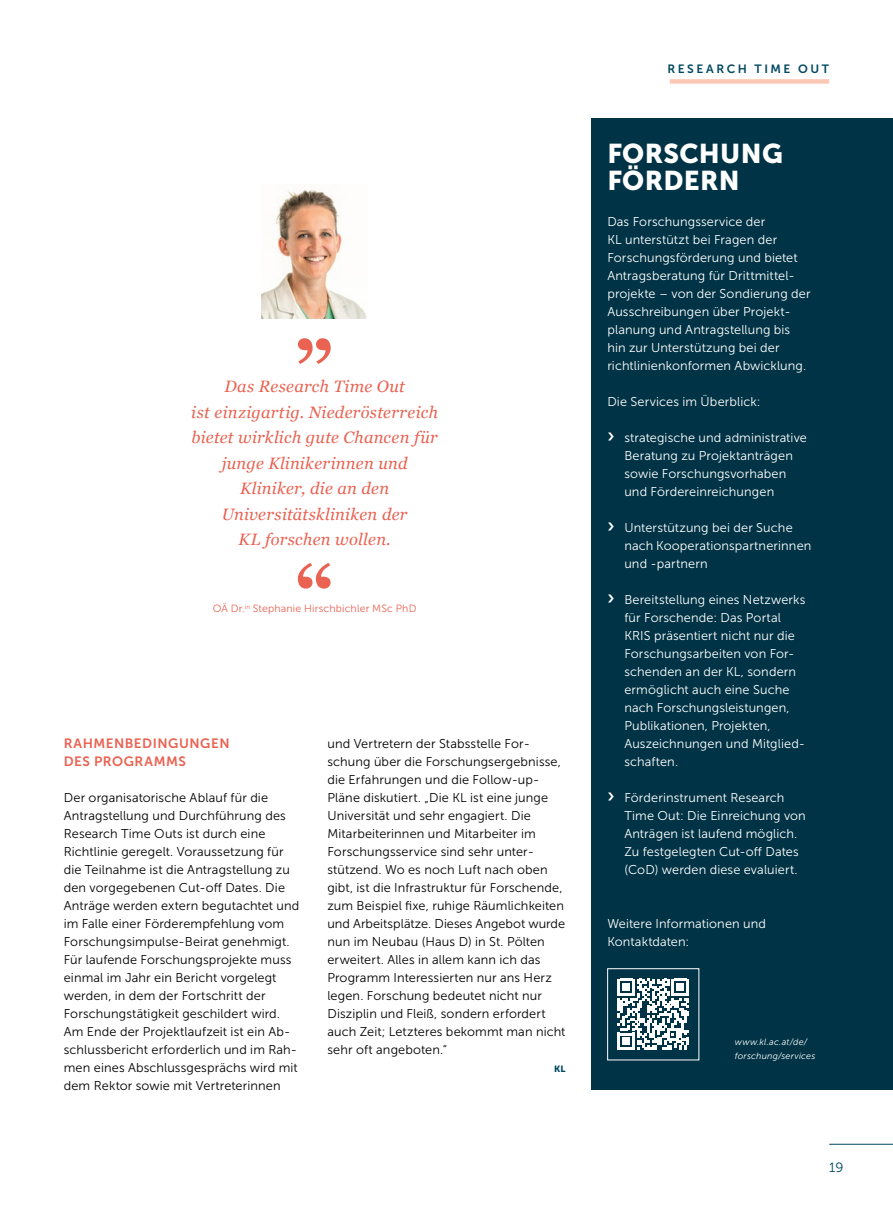
<style>
.page{position:relative;width:893px;height:1212px;background:#fff}
.page>*{position:absolute;margin:0;border:0;box-sizing:border-box;transform-origin:0 0}
.t1{font:700 75px "Georgia";color:#ea6251}
.t2{font:27px/27px "Museo Sans 900";letter-spacing:.01em;color:#fff}
.t3{font:italic 16.5px/25.5px "Georgia";letter-spacing:.015em;color:#ea6251;text-align:center}
.t4{font:13.5px/18px "Museo Sans 700";letter-spacing:.04em;color:#ea6251}
.t5{font:13.5px "Museo Sans 300";color:#004860}
.t6{font:12.75px/18px "Museo Sans 300";letter-spacing:.01em;color:#000001}
.t7{font:12.75px/18px "Museo Sans 300";letter-spacing:.01em;color:#fff}
.t8{font:12px "Museo Sans 700";letter-spacing:.21em;color:#004860}
.t9{font:10.5px "Museo Sans 300";letter-spacing:.015em;color:#ea6251}
.t10{font:italic 9px/13.5px "Museo Sans 300";letter-spacing:.02em;color:#fff}
.t11{font:9px "Museo Sans 900";color:#004860}
.s1{font-family:"Museo Sans 700";font-size:19.5px}
</style>
<div class="page">
<hr style="left:829px;top:1144px;width:64px;height:1px;background:#004860">
<div style="left:670px;top:79px;width:159px;height:5px;background:#fbc8b5"></div>
<img style="left:261px;top:189px;width:106px;height:129px">
<div style="left:591px;top:119px;width:302px;height:971px;background:#003345"></div>
<svg style="left:617px;top:978px;width:72px;height:72px"></svg>
<div style="left:607px;top:968px;width:92px;height:92px;border:1px solid #fff"></div>
<h1 class="t1" style="left:295px;top:268px;width:40px">„</h1>
<p class="t3" style="left:191px;top:373px;width:248px">Das Research Time Out<br>ist einzigartig. Niederösterreich bietet wirklich gute Chancen für junge Klinikerinnen und<br>Kliniker, die an den<br>Universitätskliniken der<br>KL forschen wollen.</p>
<h1 class="t1" style="left:295px;top:536px;width:40px">“</h1>
<p class="t9" style="left:213px;top:603px;width:205px">OÄ Dr.<sup>in</sup> Stephanie Hirschbichler MSc PhD</p>
<p class="t4" style="left:64px;top:734px;width:167px">RAHMENBEDINGUNGEN<br>DES PROGRAMMS</p>
<p class="t6" style="left:64px;top:788px;width:237px">Der organisatorische Ablauf für die Antragstellung und Durchführung des Research Time Outs ist durch eine Richtlinie geregelt. Voraussetzung für die Teilnahme ist die Antragstellung zu den vorgegebenen Cut-off Dates. Die Anträge werden extern begutachtet und im Falle einer Förderempfehlung vom Forschungsimpulse-Beirat genehmigt.<br>Für laufende Forschungsprojekte muss einmal im Jahr ein Bericht vorgelegt werden, in dem der Fortschritt der Forschungstätigkeit geschildert wird.<br>Am Ende der Projektlaufzeit ist ein Ab&shy;schlussbericht erforderlich und im Rah&shy;men eines Abschlussgesprächs wird mit dem Rektor sowie mit Vertreterinnen</p>
<p class="t6" style="left:327px;top:734px;width:240px">und Vertretern der Stabsstelle For&shy;schung über die Forschungsergebnisse, die Erfahrungen und die Follow-up-Pläne diskutiert. „Die KL ist eine junge Universität und sehr engagiert. Die Mitarbeiterinnen und Mitarbeiter im Forschungsservice sind sehr unter&shy;stützend. Wo es noch Luft nach oben gibt, ist die Infrastruktur für Forschende, zum Beispiel fixe, ruhige Räumlichkeiten und Arbeitsplätze. Dieses Angebot wurde nun im Neubau (Haus D) in St. Pölten erweitert. Alles in allem kann ich das Programm Interessierten nur ans Herz legen. Forschung bedeutet nicht nur Disziplin und Fleiß, sondern erfordert auch Zeit; Letzteres bekommt man nicht sehr oft angeboten.“</p>
<p class="t11" style="left:554px;top:1064px;width:13px">KL</p>
<p class="t8" style="left:667px;top:62px;width:163px">RESEARCH TIME OUT</p>
<h2 class="t2" style="left:607px;top:140px;width:177px">FORSCHUNG<br>FÖRDERN</h2>
<p class="t7" style="left:607px;top:212px;width:205px">Das Forschungsservice der<br>KL unterstützt bei Fragen der<br>Forschungsförderung und bietet<br>Antragsberatung für Drittmittel&shy;projekte – von der Sondierung der<br>Ausschreibungen über Projekt&shy;planung und Antragstellung bis hin zur Unterstützung bei der richtlinienkonformen Abwicklung.</p>
<p class="t7" style="left:607px;top:393px;width:155px">Die Services im Überblick:</p>
<p class="t7" style="left:624px;top:428px;width:184px;text-indent:-17px"><span class="s1">›</span> strategische und administrative<br>Beratung zu Projektanträgen sowie Forschungsvorhaben und Fördereinreichungen</p>
<p class="t7" style="left:624px;top:518px;width:189px;text-indent:-17px"><span class="s1">›</span> Unterstützung bei der Suche nach Kooperationspartnerinnen und -partnern</p>
<p class="t7" style="left:624px;top:590px;width:183px;text-indent:-17px"><span class="s1">›</span> Bereitstellung eines Netzwerks für Forschende: Das Portal<br>KRIS präsentiert nicht nur die<br>Forschungsarbeiten von For&shy;schenden an der KL, sondern ermöglicht auch eine Suche nach Forschungsleistungen,<br>Publikationen, Projekten,<br>Auszeichnungen und Mitglied&shy;schaften.</p>
<p class="t7" style="left:624px;top:788px;width:183px;text-indent:-17px"><span class="s1">›</span> Förderinstrument Research<br>Time Out: Die Einreichung von<br>Anträgen ist laufend möglich.<br>Zu festgelegten Cut-off Dates (CoD) werden diese evaluiert.</p>
<p class="t7" style="left:607px;top:914px;width:160px">Weitere Informationen und<br>Kontaktdaten:</p>
<p class="t10" style="left:735px;top:1035px;width:82px">www.kl.ac.at/de/ forschung/services</p>
<p class="t5" style="left:829px;top:1160px;width:16px">19</p>
</div>
